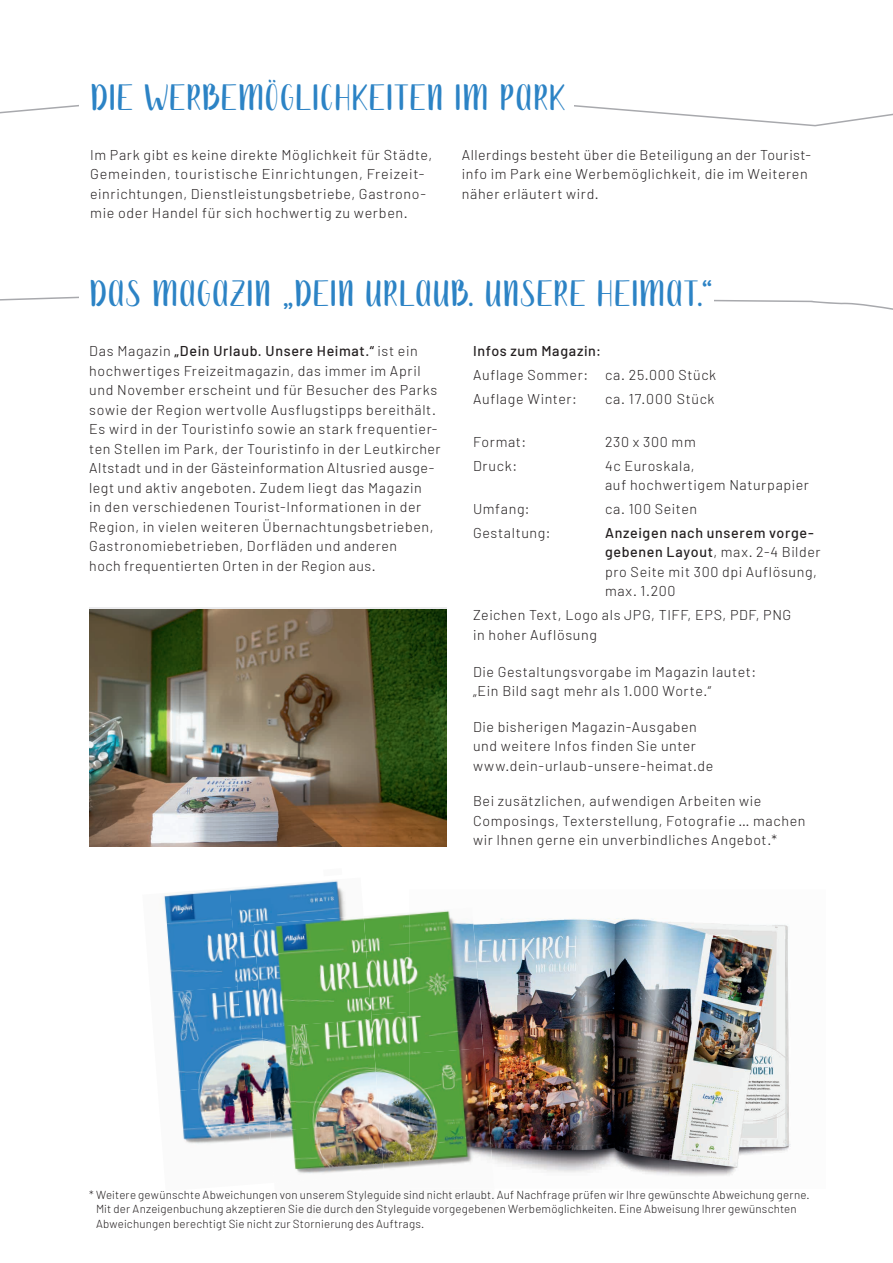
<style>
.page{position:relative;width:893px;height:1263px;background:#fff}
.page>*{position:absolute;margin:0;border:0;box-sizing:border-box;transform-origin:0 0}
.t1{font:36px "Mona";letter-spacing:.04em;color:#2c83c5}
.t2{font:300 14.25px/19.5px "Barlow";letter-spacing:.04em;color:#231f20}
.t3{font:500 14.25px "Barlow";letter-spacing:.045em;color:#231f20}
.t4{font:300 14.25px "Barlow";letter-spacing:.065em;color:#231f20}
.t5{font:300 11.7px/14.5px "Barlow";letter-spacing:.015em;color:#231f20}
.s1{font-weight:500}
</style>
<div class="page">
<img style="left:483px;top:918px;width:305px;height:21px">
<img style="left:483px;top:939px;width:186px;height:150px">
<img style="left:669px;top:939px;width:122px;height:237px">
<img style="left:494px;top:1089px;width:176px;height:87px">
<img style="left:164px;top:890px;width:69px;height:96px">
<img style="left:230px;top:880px;width:116px;height:57px">
<img style="left:233px;top:935px;width:37px;height:205px">
<img style="left:171px;top:986px;width:74px;height:99px">
<img style="left:179px;top:1085px;width:74px;height:59px">
<img style="left:372px;top:914px;width:37px;height:98px">
<img style="left:372px;top:1012px;width:37px;height:99px">
<img style="left:380px;top:1111px;width:29px;height:58px">
<img style="left:409px;top:910px;width:74px;height:138px">
<img style="left:409px;top:1048px;width:85px;height:119px">
<img style="left:254px;top:916px;width:118px;height:112px">
<img style="left:262px;top:1019px;width:118px;height:112px">
<img style="left:270px;top:1122px;width:114px;height:52px">
<svg style="left:0;top:105px;width:893px;height:21px"></svg>
<div style="left:80px;top:64px;width:494px;height:62px;background:#fff"></div>
<img style="left:89px;top:609px;width:357px;height:237px">
<h1 class="t1" style="left:90px;top:76px;width:476px">DIE WERBEMÖGLICHKEITEN IM PARK</h1>
<p class="t2" style="left:90px;top:145px;width:343px">Im Park gibt es keine direkte Möglichkeit für Städte, Gemeinden, touristische Einrichtungen, Freizeit&shy;einrichtungen, Dienstleistungsbetriebe, Gastrono&shy;mie oder Handel für sich hochwertig zu werben.</p>
<p class="t2" style="left:462px;top:145px;width:351px">Allerdings besteht über die Beteiligung an der Tourist&shy;info im Park eine Werbemöglichkeit, die im Weiteren näher erläutert wird.</p>
<h1 class="t1" style="left:89px;top:272px;width:625px">DAS MAGAZIN „DEIN URLAUB. UNSERE HEIMAT.“</h1>
<p class="t2" style="left:89px;top:341px;width:353px">Das Magazin <span class="s1">„Dein Urlaub. Unsere Heimat.“</span> ist ein hochwertiges Freizeitmagazin, das immer im April und November erscheint und für Besucher des Parks sowie der Region wertvolle Ausflugstipps bereithält.<br>Es wird in der Touristinfo sowie an stark frequentier&shy;ten Stellen im Park, der Touristinfo in der Leutkircher Altstadt und in der Gästeinformation Altusried ausge&shy;legt und aktiv angeboten. Zudem liegt das Magazin<br>in den verschiedenen Tourist-Informationen in der Region, in vielen weiteren Übernachtungsbetrieben, Gastronomiebetrieben, Dorfläden und anderen<br>hoch frequentierten Orten in der Region aus.</p>
<p class="t3" style="left:473px;top:341px;width:130px">Infos zum Magazin:</p>
<p class="t2" style="left:473px;top:363px;width:245px;line-height:23.7px">Auflage Sommer: ca. 25.000 Stück<br>Auflage Winter:</p>
<p class="t4" style="left:605px;top:390px;width:111px">ca. 17.000 Stück</p>
<p class="t2" style="left:473px;top:432px;width:55px">Format:</p>
<p class="t2" style="left:605px;top:432px;width:92px">230 x 300 mm</p>
<p class="t2" style="left:473px;top:455px;width:46px">Druck:</p>
<p class="t2" style="left:605px;top:455px;width:205px">4c Euroskala,<br>auf hochwertigem Naturpapier</p>
<p class="t2" style="left:473px;top:499px;width:58px">Umfang:</p>
<p class="t2" style="left:605px;top:499px;width:94px">ca. 100 Seiten</p>
<p class="t2" style="left:473px;top:522px;width:79px">Gestaltung:</p>
<p class="t2" style="left:605px;top:522px;width:217px"><span class="s1">Anzeigen nach unserem vorge&shy;gebenen Layout</span>, max. 2-4 Bilder pro Seite mit 300 dpi Auflösung, max. 1.200</p>
<p class="t2" style="left:473px;top:605px;width:320px">Zeichen Text, Logo als JPG, TIFF, EPS, PDF, PNG in hoher Auflösung</p>
<p class="t2" style="left:473px;top:662px;width:284px">Die Gestaltungsvorgabe im Magazin lautet: „Ein Bild sagt mehr als 1.000 Worte.“</p>
<p class="t2" style="left:473px;top:717px;width:242px">Die bisherigen Magazin-Ausgaben und weitere Infos finden Sie unter www.dein-urlaub-unsere-heimat.de</p>
<p class="t2" style="left:473px;top:791px;width:334px">Bei zusätzlichen, aufwendigen Arbeiten wie<br>Composings, Texterstellung, Fotografie … machen wir Ihnen gerne ein unverbindliches Angebot.*</p>
<p class="t5" style="left:96px;top:1187px;width:715px;text-indent:-7px">* Weitere gewünschte Abweichungen von unserem Styleguide sind nicht erlaubt. Auf Nachfrage prüfen wir Ihre gewünschte Abweichung gerne.<br>Mit der Anzeigenbuchung akzeptieren Sie die durch den Styleguide vorgegebenen Werbemöglichkeiten. Eine Abweisung Ihrer gewünschten<br>Abweichungen berechtigt Sie nicht zur Stornierung des Auftrags.</p>
</div>
